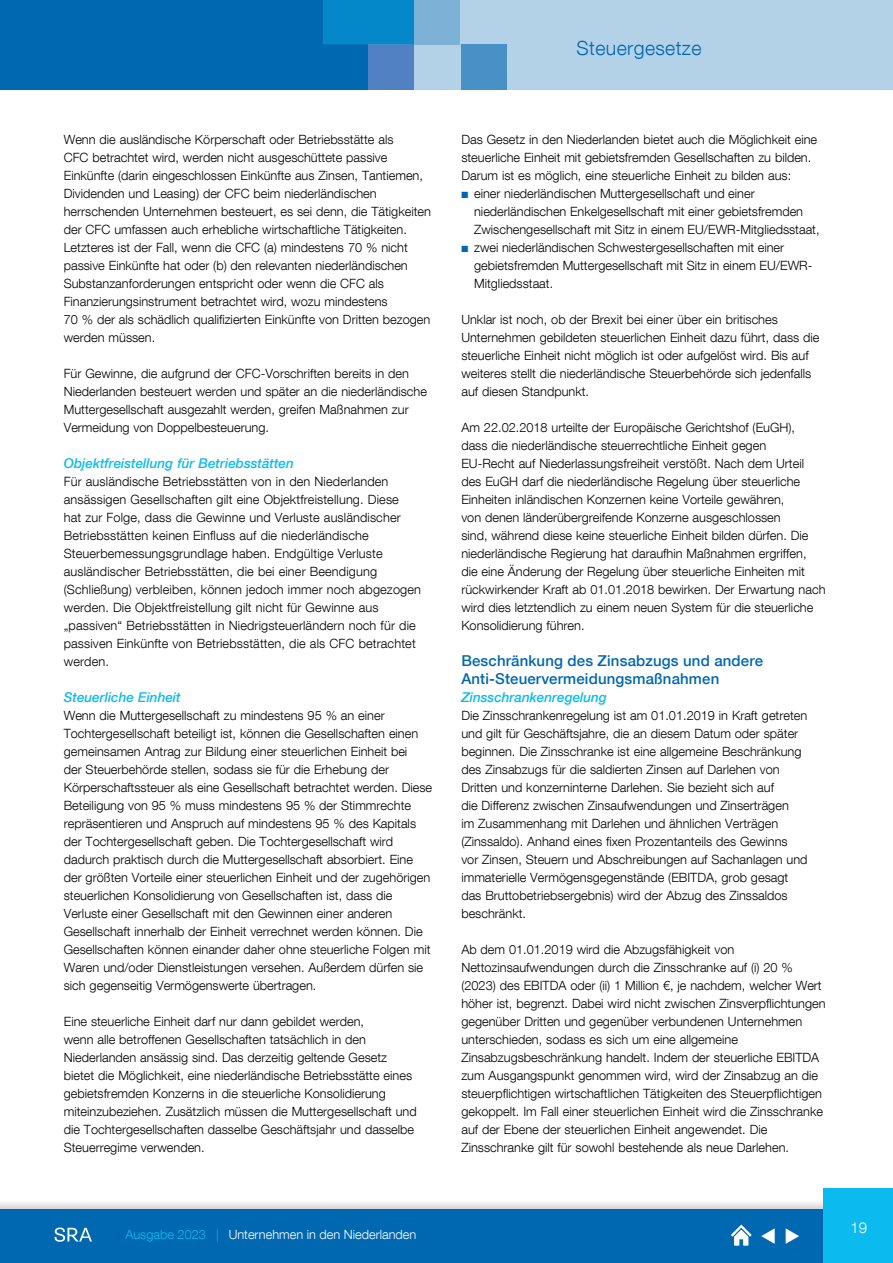
<style>
.page{position:relative;width:893px;height:1263px;background:#fff}
.page>*{position:absolute;margin:0;border:0;box-sizing:border-box;transform-origin:0 0}
.t1{font:300 19.5px "Helvetica Neue LT Com";letter-spacing:.02em;color:#0067b1}
.t2{font:500 15px/18px "Helvetica Neue LT Com";letter-spacing:.01em;color:#0067b1}
.t3{font:300 15px "Helvetica Neue LT Com";color:#fff}
.t4{font:italic 500 13.5px "Helvetica Neue LT Com";color:#0bbbef}
.t5{font:300 12.75px/18px "Helvetica Neue LT Com";color:#000}
.t6{font:300 12.75px "Helvetica Neue LT Com";color:#fff}
.s1{color:#0bbbef}
.s2{font-size:12px;color:#0bbbef}
.s3{color:#0067b1}
</style>
<div class="page">
<svg style="left:0;top:1203px;width:823px;height:6px;fill:#e2e2e2"></svg>
<div style="left:0;top:1209px;width:893px;height:54px;background:#0067b1"></div>
<div style="left:823px;top:1188px;width:70px;height:75px;background:#0bbbef"></div>
<svg style="left:55px;top:1227px;width:37px;height:15px"></svg>
<svg style="left:731px;top:1224px;width:21px;height:21px"></svg>
<div style="left:36px;top:0;width:857px;height:90px;background:#b3d1e7"></div>
<div style="left:0;top:0;width:414px;height:90px;background:#0067b1"></div>
<div style="left:414px;top:0;width:46px;height:44px;background:#7db1d6"></div>
<div style="left:368px;top:44px;width:46px;height:46px;background:#5181c2"></div>
<div style="left:461px;top:44px;width:46px;height:46px;background:#4791c6"></div>
<div style="left:323px;top:0;width:91px;height:44px;background:#0488c9"></div>
<h1 class="t1" style="left:576px;top:36px;width:126px">Steuergesetze</h1>
<p class="t5" style="left:64px;top:130px;width:369px">Wenn die ausländische Körperschaft oder Betriebsstätte als<br>CFC betrachtet wird, werden nicht ausgeschüttete passive Einkünfte (darin eingeschlossen Einkünfte aus Zinsen, Tantiemen, Dividenden und Leasing) der CFC beim niederländischen herrschenden Unternehmen besteuert, es sei denn, die Tätigkeiten der CFC umfassen auch erhebliche wirtschaftliche Tätigkeiten.<br>Letzteres ist der Fall, wenn die CFC (a) mindestens 70 % nicht passive Einkünfte hat oder (b) den relevanten niederländischen Substanzanforderungen entspricht oder wenn die CFC als Finanzierungsinstrument betrachtet wird, wozu mindestens<br>70 % der als schädlich qualifizierten Einkünfte von Dritten bezogen werden müssen.</p>
<p class="t5" style="left:64px;top:364px;width:365px">Für Gewinne, die aufgrund der CFC-Vorschriften bereits in den Niederlanden besteuert werden und später an die niederländische Muttergesellschaft ausgezahlt werden, greifen Maßnahmen zur Vermeidung von Doppelbesteuerung.</p>
<p class="t4" style="left:64px;top:455px;width:232px">Objektfreistellung für Betriebsstätten</p>
<p class="t5" style="left:64px;top:472px;width:359px">Für ausländische Betriebsstätten von in den Niederlanden ansässigen Gesellschaften gilt eine Objektfreistellung. Diese<br>hat zur Folge, dass die Gewinne und Verluste ausländischer Betriebsstätten keinen Einfluss auf die niederländische Steuerbemessungsgrundlage haben. Endgültige Verluste ausländischer Betriebsstätten, die bei einer Beendigung (Schließung) verbleiben, können jedoch immer noch abgezogen werden. Die Objektfreistellung gilt nicht für Gewinne aus „passiven“ Betriebsstätten in Niedrigsteuerländern noch für die passiven Einkünfte von Betriebsstätten, die als CFC betrachtet werden.</p>
<p class="t4" style="left:64px;top:689px;width:118px">Steuerliche Einheit</p>
<p class="t5" style="left:64px;top:706px;width:370px">Wenn die Muttergesellschaft zu mindestens 95 % an einer Tochtergesellschaft beteiligt ist, können die Gesellschaften einen gemeinsamen Antrag zur Bildung einer steuerlichen Einheit bei<br>der Steuerbehörde stellen, sodass sie für die Erhebung der Körperschaftssteuer als eine Gesellschaft betrachtet werden. Diese Beteiligung von 95 % muss mindestens 95 % der Stimmrechte repräsentieren und Anspruch auf mindestens 95 % des Kapitals der Tochtergesellschaft geben. Die Tochtergesellschaft wird dadurch praktisch durch die Muttergesellschaft absorbiert. Eine der größten Vorteile einer steuerlichen Einheit und der zugehörigen steuerlichen Konsolidierung von Gesellschaften ist, dass die Verluste einer Gesellschaft mit den Gewinnen einer anderen Gesellschaft innerhalb der Einheit verrechnet werden können. Die Gesellschaften können einander daher ohne steuerliche Folgen mit Waren und/oder Dienstleistungen versehen. Außerdem dürfen sie sich gegenseitig Vermögenswerte übertragen.</p>
<p class="t5" style="left:64px;top:1012px;width:354px">Eine steuerliche Einheit darf nur dann gebildet werden,<br>wenn alle betroffenen Gesellschaften tatsächlich in den Niederlanden ansässig sind. Das derzeitig geltende Gesetz bietet die Möglichkeit, eine niederländische Betriebsstätte eines gebietsfremden Konzerns in die steuerliche Konsolidierung miteinzubeziehen. Zusätzlich müssen die Muttergesellschaft und die Tochtergesellschaften dasselbe Geschäftsjahr und dasselbe Steuerregime verwenden.</p>
<p class="t6" style="left:125px;top:1227px;width:292px"><span class="s1">Ausgabe 2023</span> <span class="s2">|</span> Unternehmen in den Niederlanden</p>
<p class="t5" style="left:461px;top:130px;width:357px">Das Gesetz in den Niederlanden bietet auch die Möglichkeit eine steuerliche Einheit mit gebietsfremden Gesellschaften zu bilden.<br>Darum ist es möglich, eine steuerliche Einheit zu bilden aus:</p>
<p class="t5" style="left:474px;top:184px;width:347px;text-indent:-13px"><span class="s3">■</span> einer niederländischen Muttergesellschaft und einer niederländischen Enkelgesellschaft mit einer gebietsfremden<br>Zwischengesellschaft mit Sitz in einem EU/EWR-Mitgliedsstaat,</p>
<p class="t5" style="left:474px;top:238px;width:340px;text-indent:-13px"><span class="s3">■</span> zwei niederländischen Schwestergesellschaften mit einer gebietsfremden Muttergesellschaft mit Sitz in einem EU/EWR-<br>Mitgliedsstaat.</p>
<p class="t5" style="left:461px;top:310px;width:360px">Unklar ist noch, ob der Brexit bei einer über ein britisches Unternehmen gebildeten steuerlichen Einheit dazu führt, dass die steuerliche Einheit nicht möglich ist oder aufgelöst wird. Bis auf weiteres stellt die niederländische Steuerbehörde sich jedenfalls auf diesen Standpunkt.</p>
<p class="t5" style="left:461px;top:418px;width:366px">Am 22.02.2018 urteilte der Europäische Gerichtshof (EuGH),<br>dass die niederländische steuerrechtliche Einheit gegen<br>EU-Recht auf Niederlassungsfreiheit verstößt. Nach dem Urteil des EuGH darf die niederländische Regelung über steuerliche Einheiten inländischen Konzernen keine Vorteile gewähren,<br>von denen länderübergreifende Konzerne ausgeschlossen<br>sind, während diese keine steuerliche Einheit bilden dürfen. Die niederländische Regierung hat daraufhin Maßnahmen ergriffen, die eine Änderung der Regelung über steuerliche Einheiten mit rückwirkender Kraft ab 01.01.2018 bewirken. Der Erwartung nach wird dies letztendlich zu einem neuen System für die steuerliche Konsolidierung führen.</p>
<p class="t2" style="left:461px;top:651px;width:303px">Beschränkung des Zinsabzugs und andere<br>Anti-Steuervermeidungsmaßnahmen</p>
<p class="t4" style="left:461px;top:689px;width:147px">Zinsschrankenregelung</p>
<p class="t5" style="left:461px;top:706px;width:348px">Die Zinsschrankenregelung ist am 01.01.2019 in Kraft getreten und gilt für Geschäftsjahre, die an diesem Datum oder später beginnen. Die Zinsschranke ist eine allgemeine Beschränkung des Zinsabzugs für die saldierten Zinsen auf Darlehen von Dritten und konzerninterne Darlehen. Sie bezieht sich auf<br>die Differenz zwischen Zinsaufwendungen und Zinserträgen<br>im Zusammenhang mit Darlehen und ähnlichen Verträgen (Zinssaldo). Anhand eines fixen Prozentanteils des Gewinns vor Zinsen, Steuern und Abschreibungen auf Sachanlagen und immaterielle Vermögensgegenstände (EBITDA, grob gesagt das Bruttobetriebsergebnis) wird der Abzug des Zinssaldos beschränkt.</p>
<p class="t5" style="left:461px;top:940px;width:366px">Ab dem 01.01.2019 wird die Abzugsfähigkeit von Nettozinsaufwendungen durch die Zinsschranke auf (i) 20 % (2023) des EBITDA oder (ii) 1 Million €, je nachdem, welcher Wert höher ist, begrenzt. Dabei wird nicht zwischen Zinsverpflichtungen gegenüber Dritten und gegenüber verbundenen Unternehmen unterschieden, sodass es sich um eine allgemeine Zinsabzugsbeschränkung handelt. Indem der steuerliche EBITDA zum Ausgangspunkt genommen wird, wird der Zinsabzug an die steuerpflichtigen wirtschaftlichen Tätigkeiten des Steuerpflichtigen gekoppelt. Im Fall einer steuerlichen Einheit wird die Zinsschranke auf der Ebene der steuerlichen Einheit angewendet. Die Zinsschranke gilt für sowohl bestehende als neue Darlehen.</p>
<p class="t3" style="left:850px;top:1218px;width:18px">19</p>
</div>
